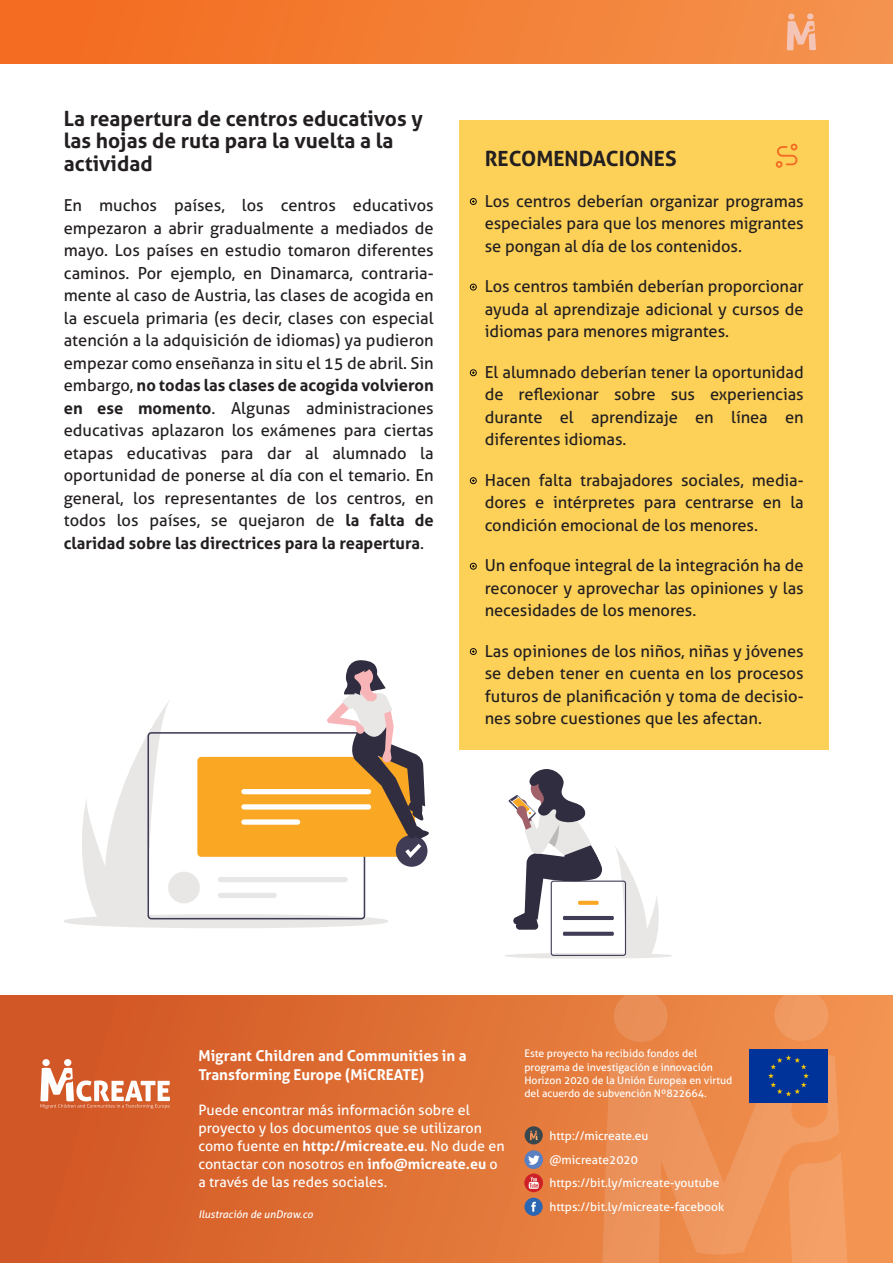
<style>
.page{position:relative;width:893px;height:1263px;background:#fff}
.page>*{position:absolute;margin:0;border:0;box-sizing:border-box;transform-origin:0 0}
.t1{font:700 21px/22.5px "Aller";color:#231f20}
.t2{font:16.5px/22.5px "Aller";letter-spacing:-.005em;color:#231f20;text-align:justify}
.t3{font:700 15px/18.8px "Aller";color:#fff}
.t4{font:14.25px/17.9px "Aller";color:#fff}
.t5{font:12px/23.7px "Aller";color:#fff}
.t6{font:10.5px/13.2px "Aller";color:#fff}
.t7{font:italic 10.5px "Aller";color:#fff}
.s1{font-weight:700}
</style>
<div class="page">
<div style="left:459px;top:120px;width:370px;height:630px;background:#fdd158"></div>
<div style="left:0;top:0;width:893px;height:64px;background:linear-gradient(to right,#f36a1d,#f4944f)"></div>
<svg style="left:787px;top:13px;width:29px;height:37px"></svg>
<div style="left:776px;top:161px;width:7px;height:7px;border:2px solid #f36c21;border-radius:50%"></div>
<svg style="left:776px;top:144px;width:22px;height:22px"></svg>
<img style="left:0;top:996px;width:893px;height:267px">
<svg style="left:774px;top:996px;width:54px;height:45px;background:#f0975d"></svg>
<svg style="left:614px;top:996px;width:54px;height:46px;background:#e88c53"></svg>
<svg style="left:839px;top:1151px;width:11px;height:112px"></svg>
<svg style="left:601px;top:1053px;width:238px;height:210px;background:#ed9257"></svg>
<div style="left:749px;top:1050px;width:79px;height:52px;background:#039"></div>
<div style="left:525px;top:1126px;width:18px;height:18px;background:#38464e;border-radius:50%"></div>
<svg style="left:530px;top:1130px;width:7px;height:10px"></svg>
<svg style="left:40px;top:1059px;width:130px;height:50px"></svg>
<svg style="left:524px;top:1198px;width:19px;height:18px"></svg>
<svg style="left:524px;top:1150px;width:19px;height:19px"></svg>
<svg style="left:524px;top:1173px;width:19px;height:19px"></svg>
<svg style="left:529px;top:1177px;width:10px;height:12px"></svg>
<svg style="left:505px;top:769px;width:167px;height:190px"></svg>
<svg style="left:64px;top:660px;width:365px;height:268px"></svg>
<div style="left:470px;top:198px;width:7px;height:7px;border:1px solid #080704;border-radius:50%"></div>
<div style="left:470px;top:648px;width:7px;height:7px;border:1px solid #080704;border-radius:50%"></div>
<div style="left:470px;top:284px;width:7px;height:6px;border:1px solid #080704;border-radius:50%"></div>
<div style="left:470px;top:369px;width:7px;height:7px;border:1px solid #080704;border-radius:50%"></div>
<div style="left:470px;top:477px;width:7px;height:7px;border:1px solid #080704;border-radius:50%"></div>
<div style="left:470px;top:563px;width:7px;height:6px;border:1px solid #080704;border-radius:50%"></div>
<p class="t1" style="left:64px;top:109px;width:360px">La reapertura de centros educativos y las hojas de ruta para la vuelta a la actividad</p>
<p class="t2" style="left:64px;top:196px;width:371px">En muchos países, los centros educativos empezaron a abrir gradualmente a mediados de mayo. Los países en estudio tomaron diferentes caminos. Por ejemplo, en Dinamarca, contraria&shy;mente al caso de Austria, las clases de acogida en la escuela primaria (es decir, clases con especial atención a la adquisición de idiomas) ya pudieron empezar como enseñanza in situ el 15 de abril. Sin embargo, <span class="s1">no todas las clases de acogida volvieron en ese momento</span>. Algunas administraciones educativas aplazaron los exámenes para ciertas etapas educativas para dar al alumnado la oportunidad de ponerse al día con el temario. En general, los representantes de los centros, en todos los países, se quejaron de <span class="s1">la falta de claridad sobre las directrices para la reapertura</span>.</p>
<p class="t1" style="left:485px;top:150px;width:193px">RECOMENDACIONES</p>
<p class="t2" style="left:485px;top:191px;width:320px">Los centros deberían organizar programas especiales para que los menores migrantes se pongan al día de los contenidos.</p>
<p class="t2" style="left:485px;top:277px;width:320px">Los centros también deberían proporcionar ayuda al aprendizaje adicional y cursos de idiomas para menores migrantes.</p>
<p class="t2" style="left:485px;top:362px;width:320px">El alumnado deberían tener la oportunidad de reflexionar sobre sus experiencias durante el aprendizaje en línea en diferentes idiomas.</p>
<p class="t2" style="left:485px;top:470px;width:320px">Hacen falta trabajadores sociales, media&shy;dores e intérpretes para centrarse en la condición emocional de los menores.</p>
<p class="t2" style="left:485px;top:556px;width:320px">Un enfoque integral de la integración ha de reconocer y aprovechar las opiniones y las necesidades de los menores.</p>
<p class="t2" style="left:485px;top:641px;width:320px">Las opiniones de los niños, niñas y jóvenes se deben tener en cuenta en los procesos futuros de planificación y toma de decisio&shy;nes sobre cuestiones que les afectan.</p>
<p class="t3" style="left:198px;top:1048px;width:270px">Migrant Children and Communities in a<br>Transforming Europe (MiCREATE)</p>
<p class="t4" style="left:198px;top:1103px;width:308px">Puede encontrar más información sobre el proyecto y los documentos que se utilizaron como fuente en <span class="s1">http://micreate.eu</span>. No dude en contactar con nosotros en <span class="s1">info@micreate.eu</span> o a través de las redes sociales.</p>
<p class="t7" style="left:198px;top:1210px;width:116px">Ilustración de unDraw.co</p>
<p class="t6" style="left:524px;top:1048px;width:209px">Este proyecto ha recibido fondos del programa de investigación e innovación Horizon 2020 de la Unión Europea en virtud del acuerdo de subvención Nº822664.</p>
<p class="t5" style="left:549px;top:1125px;width:101px">http://micreate.eu</p>
<p class="t5" style="left:549px;top:1149px;width:171px">@micreate2020 https://bit.ly/micreate-youtube</p>
<p class="t5" style="left:549px;top:1196px;width:176px">https://bit.ly/micreate-facebook</p>
</div>
